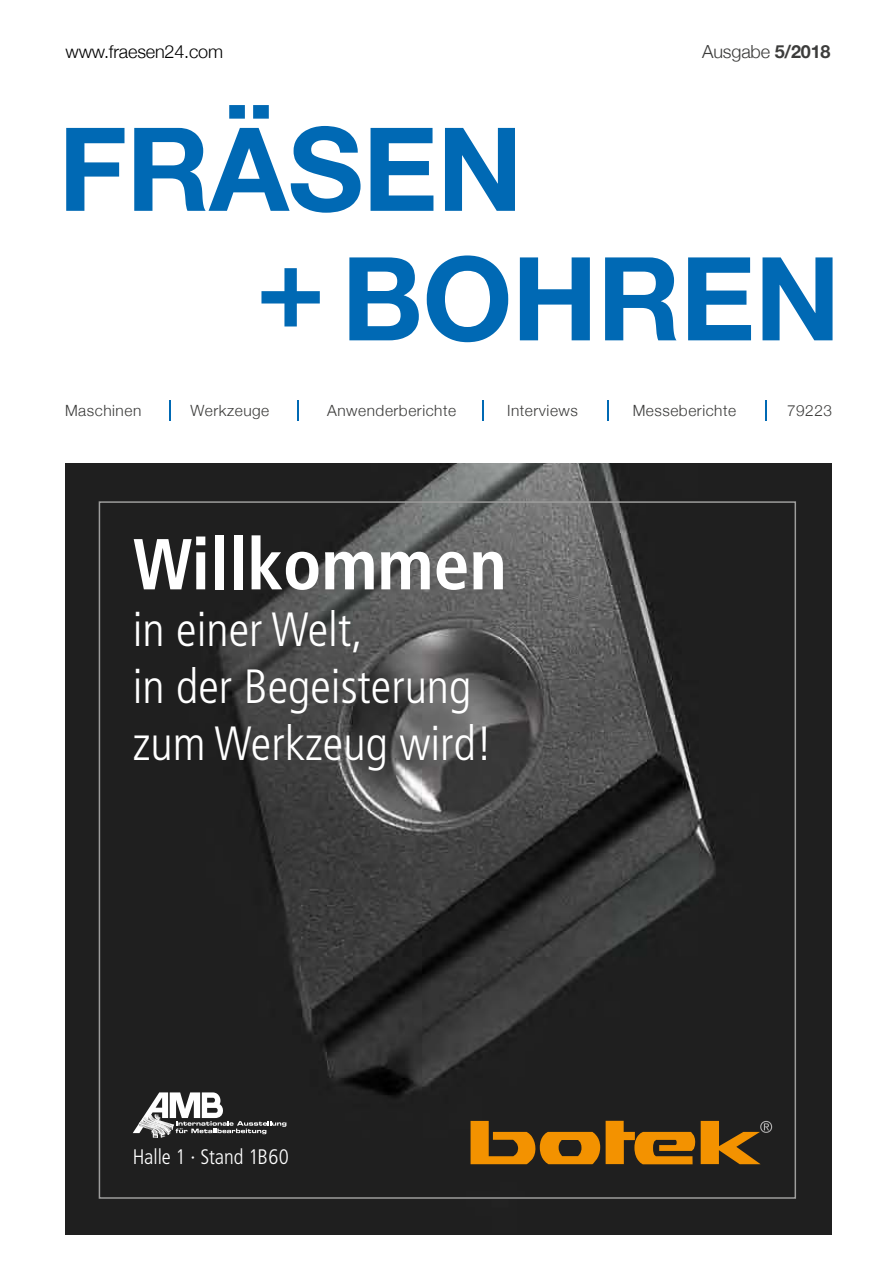
<style>
.page{position:relative;width:893px;height:1263px;background:#fff}
.page>*{position:absolute;margin:0;border:0;box-sizing:border-box;transform-origin:0 0}
.t1{font:700 116.1px/129.4px "Helvetica Neue";letter-spacing:-.005em;color:#0069b4}
.t2{font:700 condensed 72px "Frutiger LT";color:#fff}
.t3{font:300 condensed 48px/57px "Frutiger LT";color:#fff}
.t4{font:300 condensed 21px "Frutiger LT";letter-spacing:-.005em;color:#fff}
.t5{font:300 18px "Helvetica Neue";letter-spacing:-.01em;color:#000}
.t6{font:300 18px "Helvetica Neue";letter-spacing:-.01em;color:#3c3c3b}
.t7{font:300 15.45px "Helvetica Neue";letter-spacing:.035em;color:#3c3c3b}
.s1{font-weight:700}
.s2{font-size:115.5px}
</style>
<div class="page">
<hr style="left:169px;top:401px;width:2px;height:20px;background:#0069b4">
<svg style="left:298px;top:400px;width:1px;height:21px"></svg>
<hr style="left:482px;top:400px;width:2px;height:21px;background:#0069b4">
<svg style="left:607px;top:400px;width:1px;height:21px"></svg>
<hr style="left:765px;top:400px;width:2px;height:21px;background:#0069b4">
<img style="left:65px;top:463px;width:767px;height:771px">
<svg style="left:606px;top:1121px;width:89px;height:43px;background:#9f640c"></svg>
<svg style="left:471px;top:1121px;width:129px;height:43px;background:#97600d"></svg>
<svg style="left:701px;top:1121px;width:71px;height:43px;background:#825613"></svg>
<svg style="left:133px;top:1092px;width:153px;height:46px"></svg>
<p class="t5" style="left:65px;top:37px;width:159px">www.fraesen24.com</p>
<p class="t6" style="left:702px;top:37px;width:130px">Ausgabe <span class="s1">5/2018</span></p>
<h1 class="t1" style="left:256px;top:108px;width:586px;text-indent:-198px">FRÄSEN<br><span class="s2">+</span> BOHREN</h1>
<p class="t7" style="left:65px;top:398px;width:78px">Maschinen</p>
<p class="t7" style="left:191px;top:398px;width:80px">Werkzeuge</p>
<p class="t7" style="left:327px;top:398px;width:131px">Anwenderberichte</p>
<p class="t7" style="left:507px;top:398px;width:72px">Interviews</p>
<p class="t7" style="left:633px;top:398px;width:105px">Messeberichte</p>
<p class="t7" style="left:787px;top:398px;width:47px">79223</p>
<h2 class="t2" style="left:133px;top:522px;width:376px">Willkommen</h2>
<h3 class="t3" style="left:133px;top:602px;width:362px">in einer Welt,<br>in der Begeisterung zum Werkzeug wird!</h3>
<h3 class="t4" style="left:133px;top:1145px;width:158px">Halle 1 · Stand 1B60</h3>
</div>
